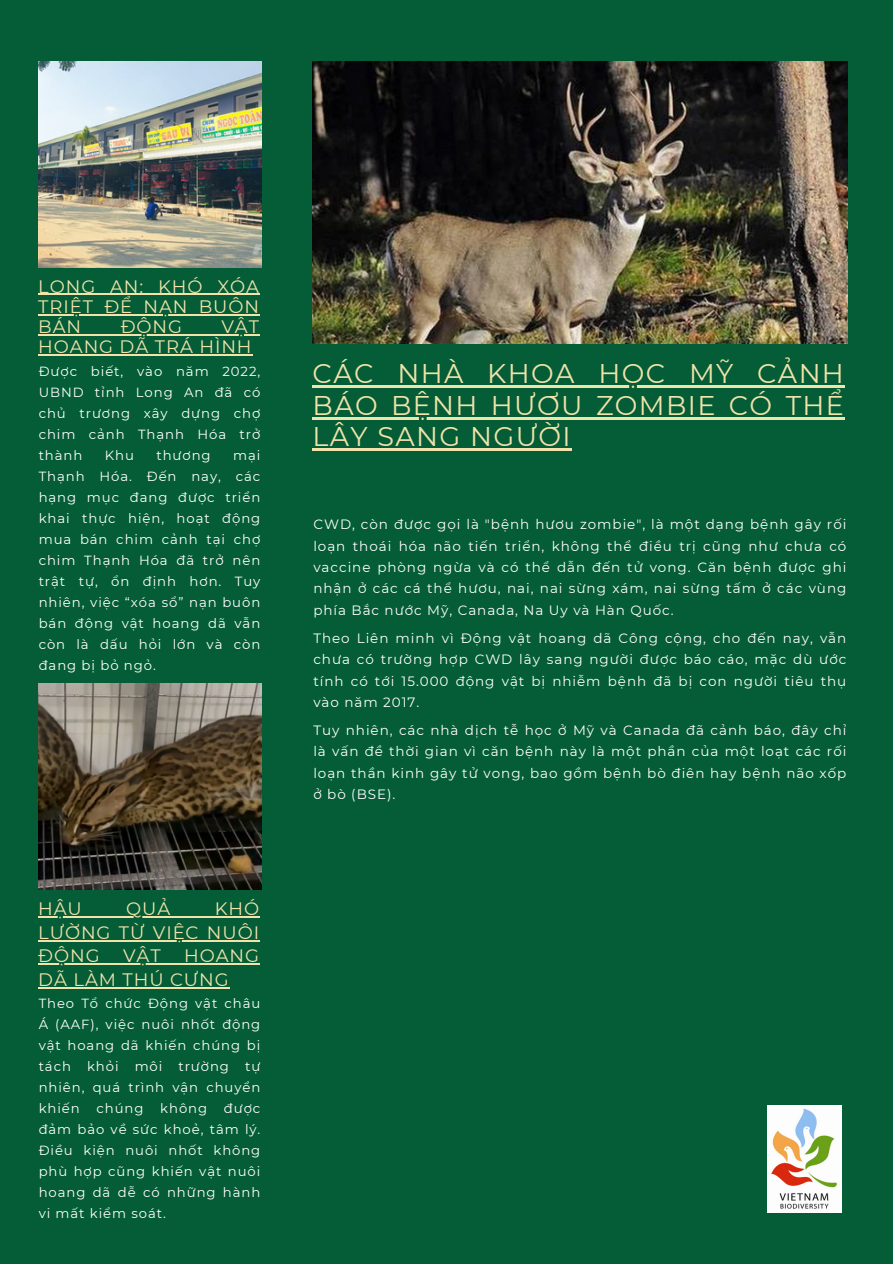
<style>
.page{position:relative;width:893px;height:1264px;background:#fff}
.page>*{position:absolute;margin:0;border:0;box-sizing:border-box;transform-origin:0 0}
.t1{font:27px/31.5px "Montserrat";letter-spacing:.05em;color:#f0e3ab;text-align:justify}
.t2{font:18px/23.7px "Montserrat";letter-spacing:.05em;color:#f0e3ab;text-align:justify}
.t3{font:13.5px/21.3px "Montserrat";letter-spacing:.07em;color:#fff;text-align:justify}
.t4{font:13.2px/21px "Montserrat";letter-spacing:.07em;color:#fff;text-align:justify}
</style>
<div class="page">
<div style="left:0;top:0;width:892px;height:1263px;background:#045d36"></div>
<img style="left:312px;top:62px;width:535px;height:281px">
<img style="left:767px;top:1105px;width:74px;height:107px">
<img style="left:38px;top:683px;width:223px;height:206px">
<hr style="left:38px;top:916px;width:222px;height:1px;background:#f0e3ab">
<hr style="left:38px;top:939px;width:222px;height:2px;background:#f0e3ab">
<hr style="left:38px;top:963px;width:222px;height:1px;background:#f0e3ab">
<hr style="left:38px;top:987px;width:191px;height:1px;background:#f0e3ab">
<hr style="left:312px;top:385px;width:533px;height:2px;background:#f0e3ab">
<hr style="left:312px;top:417px;width:533px;height:2px;background:#f0e3ab">
<hr style="left:312px;top:448px;width:260px;height:2px;background:#f0e3ab">
<img style="left:38px;top:62px;width:223px;height:206px">
<hr style="left:38px;top:294px;width:222px;height:1px;background:#f0e3ab">
<hr style="left:38px;top:314px;width:222px;height:1px;background:#f0e3ab">
<hr style="left:38px;top:334px;width:222px;height:1px;background:#f0e3ab">
<hr style="left:38px;top:354px;width:214px;height:1px;background:#f0e3ab">
<p class="t2" style="left:38px;top:276px;width:222px;line-height:20.2px">LONG AN: KHÓ XÓA TRIỆT ĐỂ NẠN BUÔN BÁN</p>
<p class="t2" style="left:38px;top:316px;width:222px;line-height:20.2px;text-indent:183px">VẬT<br>HOANG DÃ TRÁ HÌNH</p>
<p class="t4" style="left:39px;top:361px;width:223px">Được biết, vào năm 2022, UBND tỉnh Long An đã có chủ trương xây dựng chợ chim cảnh Thạnh Hóa trở thành</p>
<p class="t2" style="left:121px;top:315px;width:63px">ĐỘNG</p>
<p class="t4" style="left:39px;top:445px;width:223px;text-indent:194px">mại Thạnh Hóa. Đến nay, các hạng mục đang được triển khai thực hiện, hoạt động mua bán chim cảnh tại chợ chim Thạnh Hóa đã trở nên trật tự, ổn định hơn. Tuy nhiên, việc “xóa sổ” nạn buôn bán động vật hoang dã vẫn còn là dấu hỏi lớn và còn đang bị bỏ ngỏ.</p>
<p class="t4" style="left:105px;top:445px;width:31px">Khu</p>
<p class="t4" style="left:156px;top:445px;width:56px">thương</p>
<p class="t2" style="left:38px;top:896px;width:45px">HẬU</p>
<p class="t2" style="left:126px;top:896px;width:46px">QUẢ</p>
<p class="t2" style="left:38px;top:896px;width:222px;text-indent:176px">KHÓ LƯỜNG TỪ VIỆC NUÔI ĐỘNG</p>
<p class="t2" style="left:123px;top:944px;width:39px">VẬT</p>
<p class="t2" style="left:38px;top:944px;width:222px;text-indent:146px">HOANG<br>DÃ LÀM THÚ CƯNG</p>
<p class="t4" style="left:39px;top:993px;width:223px">Theo Tổ chức Động vật châu Á (AAF), việc nuôi nhốt động vật hoang dã khiến chúng bị tách khỏi môi trường tự nhiên, quá trình vận chuyển khiến</p>
<p class="t4" style="left:39px;top:1097px;width:223px;text-indent:185px">được đảm bảo về sức khoẻ, tâm lý.<br>Điều kiện nuôi nhốt không phù hợp cũng khiến vật nuôi hoang dã dễ có những hành vi mất kiểm soát.</p>
<p class="t4" style="left:96px;top:1097px;width:48px">chúng</p>
<p class="t4" style="left:160px;top:1097px;width:48px">không</p>
<p class="t1" style="left:312px;top:358px;width:533px">CÁC NHÀ KHOA HỌC MỸ CẢNH BÁO BỆNH HƯƠU ZOMBIE CÓ THỂ LÂY SANG NGƯỜI</p>
<p class="t3" style="left:313px;top:513px;width:534px">CWD, còn được gọi là "bệnh hươu zombie", là một dạng bệnh gây rối loạn thoái hóa não tiến triển, không thể điều trị cũng như chưa có vaccine phòng ngừa và có thể dẫn đến tử vong. Căn bệnh được ghi nhận ở các cá thể hươu, nai, nai sừng xám, nai sừng tấm ở các vùng phía Bắc nước Mỹ, Canada, Na Uy và Hàn Quốc.</p>
<p class="t3" style="left:313px;top:627px;width:534px">Theo Liên minh vì Động vật hoang dã Công cộng, cho đến nay, vẫn chưa có trường hợp CWD lây sang người được báo cáo, mặc dù ước tính có tới 15.000 động vật bị nhiễm bệnh đã bị con người tiêu thụ vào năm 2017.</p>
<p class="t3" style="left:313px;top:719px;width:534px">Tuy nhiên, các nhà dịch tễ học ở Mỹ và Canada đã cảnh báo, đây chỉ là vấn đề thời gian vì căn bệnh này là một phần của một loạt các rối loạn thần kinh gây tử vong, bao gồm bệnh bò điên hay bệnh não xốp ở bò (BSE).</p>
</div>
